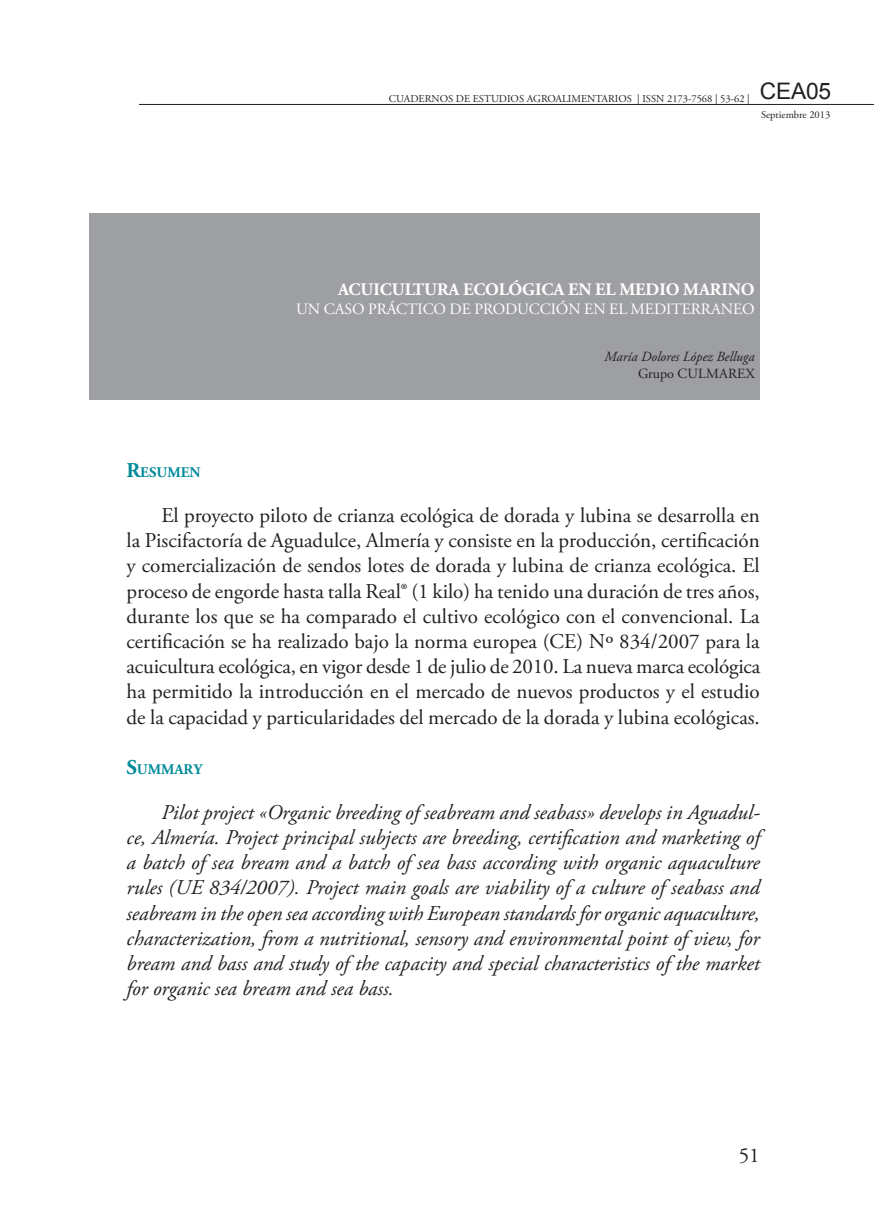
<style>
.page{position:relative;width:874px;height:1221px;background:#fff}
.page>*{position:absolute;margin:0;border:0;box-sizing:border-box;transform-origin:0 0}
.t1{font:22.75px "Arial";letter-spacing:-.005em;color:#231f20}
.Texto_Resumen{font:21px/25.2px "Adobe Garamond Pro";color:#231f20;text-align:justify}
.Texto_Resumen-2{font:italic 21px/25.2px "Adobe Garamond Pro";color:#231f20;text-align:justify}
.C__de_texto{font:21px "Adobe Garamond Pro";color:#231f20}
.t2{font:700 17.5px "Adobe Garamond Pro";letter-spacing:-.005em;color:#fff}
.t3{font:15.75px "Adobe Garamond Pro";letter-spacing:-.005em;color:#fff}
.Resumen{font:700 14.7px "Adobe Garamond Pro";color:#008b99}
.t4{font:italic 14px "Adobe Garamond Pro";color:#231f20}
.t5{font:14px "Adobe Garamond Pro";letter-spacing:.015em;color:#231f20}
.Pie_pg_maestra_nuevo{font:10.5px "Adobe Garamond Pro";color:#231f20}
.s1{font-size:21px}
</style>
<div class="page">
<hr style="left:139px;top:104px;width:734px;height:1px;background:#231f20">
<div style="left:89px;top:213px;width:670px;height:186px;background:#9d9fa2"></div>
<p class="Pie_pg_maestra_nuevo" style="left:388px;top:92px;width:362px">CUADERNOS DE ESTUDIOS AGROALIMENTARIOS | ISSN 2173-7568 | 53-62 |</p>
<p class="t1" style="left:759px;top:76px;width:73px">CEA05</p>
<p class="Pie_pg_maestra_nuevo" style="left:760px;top:108px;width:71px">Septiembre 2013</p>
<p class="t2" style="left:338px;top:279px;width:417px">ACUICULTURA ECOLÓGICA EN EL MEDIO MARINO</p>
<p class="t3" style="left:296px;top:299px;width:459px">UN CASO PRÁCTICO DE PRODUCCIÓN EN EL MEDITERRANEO</p>
<p class="t4" style="left:604px;top:348px;width:152px">María Dolores López Belluga</p>
<p class="t5" style="left:637px;top:365px;width:118px">Grupo CULMAREX</p>
<p class="Resumen" style="left:126px;top:463px;width:75px"><span class="s1">R</span>ESUMEN</p>
<p class="Texto_Resumen" style="left:126px;top:503px;width:635px;text-indent:35px">El proyecto piloto de crianza ecológica de dorada y lubina se desarrolla en la Piscifactoría de Aguadulce, Almería y consiste en la producción, certificación y comercialización de sendos lotes de dorada y lubina de crianza ecológica. El proceso de engorde hasta talla Real® (1 kilo) ha tenido una duración de tres años, durante los que se ha comparado el cultivo ecológico con el convencional. La certificación se ha realizado bajo la norma europea (CE) Nº 834/2007 para la acuicultura ecológica, en vigor desde 1 de julio de 2010. La nueva marca ecológica ha permitido la introducción en el mercado de nuevos productos y el estudio de la capacidad y particularidades del mercado de la dorada y lubina ecológicas.</p>
<p class="Resumen" style="left:126px;top:760px;width:77px"><span class="s1">S</span>UMMARY</p>
<p class="Texto_Resumen-2" style="left:126px;top:800px;width:634px;text-indent:35px">Pilot project «Organic breeding of seabream and seabass» develops in Aguadul&shy;ce, Almería. Project principal subjects are breeding, certification and marketing of a batch of sea bream and a batch of sea bass according with organic aquaculture rules (UE 834/2007). Project main goals are viability of a culture of seabass and seabream in the open sea according with European standards for organic aquaculture, characterization, from a nutritional, sensory and environmental point of view, for bream and bass and study of the capacity and special characteristics of the market for organic sea bream and sea bass.</p>
<p class="C__de_texto" style="left:738px;top:1142px;width:22px">51</p>
</div>
